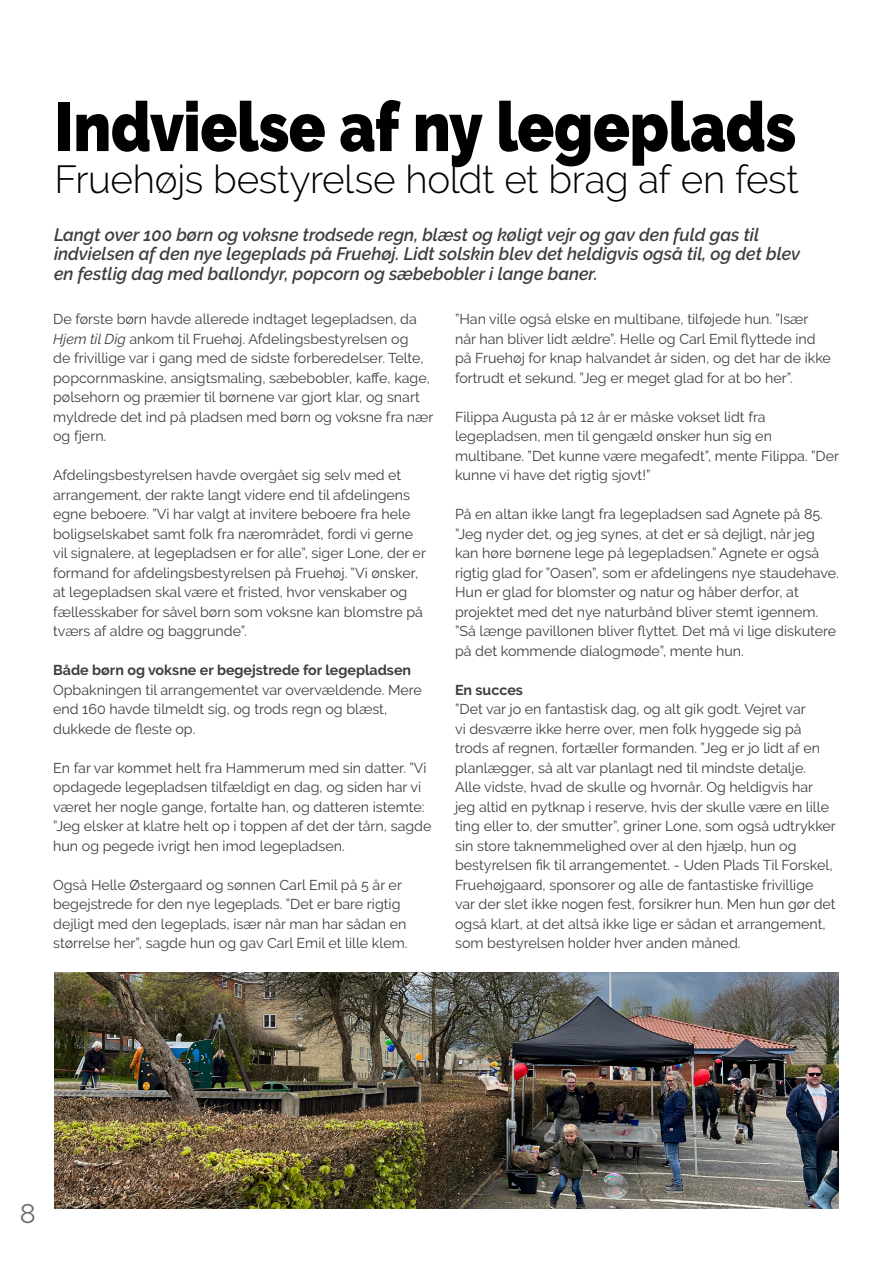
<style>
.page{position:relative;width:893px;height:1263px;background:#fff}
.page>*{position:absolute;margin:0;border:0;box-sizing:border-box;transform-origin:0 0}
.t1{font:900 69px "Raleway";letter-spacing:-.005em;color:#000;scale:.88 1}
.t2{font:300 39px "Raleway";letter-spacing:-.01em;color:#000}
.Address{font:27px "Raleway";color:#6c6d70}
.Address-2{font:italic 600 18px/19.5px "Raleway";color:#3e3e3f}
.Address-3{font:14.25px/19.5px "Raleway";color:#3e3e3f}
.Address-4{font:700 14.25px "Raleway";color:#3e3e3f}
.s1{font-style:italic}
</style>
<div class="page">
<img style="left:54px;top:972px;width:785px;height:237px">
<p class="t1" style="left:55px;top:87px;width:844px">Indvielse af ny legeplads</p>
<p class="t2" style="left:55px;top:157px;width:746px">Fruehøjs bestyrelse holdt et brag af en fest</p>
<p class="Address-2" style="left:54px;top:224px;width:743px">Langt over 100 børn og voksne trodsede regn, blæst og køligt vejr og gav den fuld gas til indvielsen af den nye legeplads på Fruehøj. ☔Lidt solskin blev det heldigvis også til, og det blev</p>
<p class="Address-2" style="left:54px;top:263px;width:545px">en festlig dag med ballondyr, popcorn og sæbebobler i lange baner.</p>
<p class="Address-3" style="left:53px;top:309px;width:382px">De første børn havde allerede indtaget legepladsen, da <span class="s1">Hjem til Dig</span> ankom til Fruehøj. Afdelingsbestyrelsen og<br>de frivillige var i gang med de sidste forberedelser. Telte, popcornmaskine, ansigtsmaling, sæbebobler, kaffe, kage, pølsehorn og præmier til børnene var gjort klar, og snart myldrede det ind på pladsen med børn og voksne fra nær og fjern.</p>
<p class="Address-3" style="left:53px;top:465px;width:374px">Afdelingsbestyrelsen havde overgået sig selv med et arrangement, der rakte langt videre end til afdelingens egne beboere. ”Vi har valgt at invitere beboere fra hele boligselskabet samt folk fra nærområdet, fordi vi gerne vil signalere, at legepladsen er for alle”, siger Lone, der er formand for afdelingsbestyrelsen på Fruehøj. ”Vi ønsker, at legepladsen skal være et fristed, hvor venskaber og fællesskaber for såvel børn som voksne kan blomstre på tværs af aldre og baggrunde”.</p>
<p class="Address-4" style="left:53px;top:662px;width:360px">Både børn og voksne er begejstrede for legepladsen</p>
<p class="Address-3" style="left:53px;top:680px;width:370px">Opbakningen til arrangementet var overvældende. Mere end 160 havde tilmeldt sig, og trods regn og blæst, dukkede de fleste op.</p>
<p class="Address-3" style="left:53px;top:758px;width:380px">En far var kommet helt fra Hammerum med sin datter. ”Vi opdagede legepladsen tilfældigt en dag, og siden har vi været her nogle gange, fortalte han, og datteren istemte: ”Jeg elsker at klatre helt op i toppen af det der tårn, sagde hun og pegede ivrigt hen imod legepladsen.</p>
<p class="Address-3" style="left:53px;top:875px;width:356px">Også Helle Østergaard og sønnen Carl Emil på 5 år er begejstrede for den nye legeplads. ”Det er bare rigtig dejligt med den legeplads, især når man har sådan en størrelse her”, sagde hun og gav Carl Emil et lille klem.</p>
<p class="Address-3" style="left:455px;top:309px;width:377px">”Han ville også elske en multibane, tilføjede hun. ”Især når han bliver lidt ældre”. Helle og Carl Emil flyttede ind på Fruehøj for knap halvandet år siden, og det har de ikke fortrudt et sekund. ”Jeg er meget glad for at bo her”.</p>
<p class="Address-3" style="left:455px;top:407px;width:385px">Filippa Augusta på 12 år er måske vokset lidt fra legepladsen, men til gengæld ønsker hun sig en multibane. ”Det kunne være megafedt”, mente Filippa. ”Der kunne vi have det rigtig sjovt!”</p>
<p class="Address-3" style="left:455px;top:504px;width:385px">På en altan ikke langt fra legepladsen sad Agnete på 85. ”Jeg nyder det, og jeg synes, at det er så dejligt, når jeg kan høre børnene lege på legepladsen.” Agnete er også rigtig glad for ”Oasen”, som er afdelingens nye staudehave.<br>Hun er glad for blomster og natur og håber derfor, at projektet med det nye naturbånd bliver stemt igennem. ”Så længe pavillonen bliver flyttet. Det må vi lige diskutere på det kommende dialogmøde”, mente hun.</p>
<p class="Address-4" style="left:455px;top:681px;width:69px">En succes</p>
<p class="Address-3" style="left:455px;top:699px;width:382px">”Det var jo en fantastisk dag, og alt gik godt. Vejret var<br>vi desværre ikke herre over, men folk hyggede sig på trods af regnen, fortæller formanden. ”Jeg er jo lidt af en planlægger, så alt var planlagt ned til mindste detalje.<br>Alle vidste, hvad de skulle og hvornår. Og heldigvis har jeg altid en pytknap i reserve, hvis der skulle være en lille ting eller to, der smutter”, griner Lone, som også udtrykker sin store taknemmelighed over al den hjælp, hun og bestyrelsen fik til arrangementet. - Uden Plads Til Forskel, Fruehøjgaard, sponsorer og alle de fantastiske frivillige var der slet ikke nogen fest, forsikrer hun. Men hun gør det også klart, at det altså ikke lige er sådan et arrangement, som bestyrelsen holder hver anden måned.</p>
<p class="Address" style="left:20px;top:1198px;width:18px">8</p>
</div>
